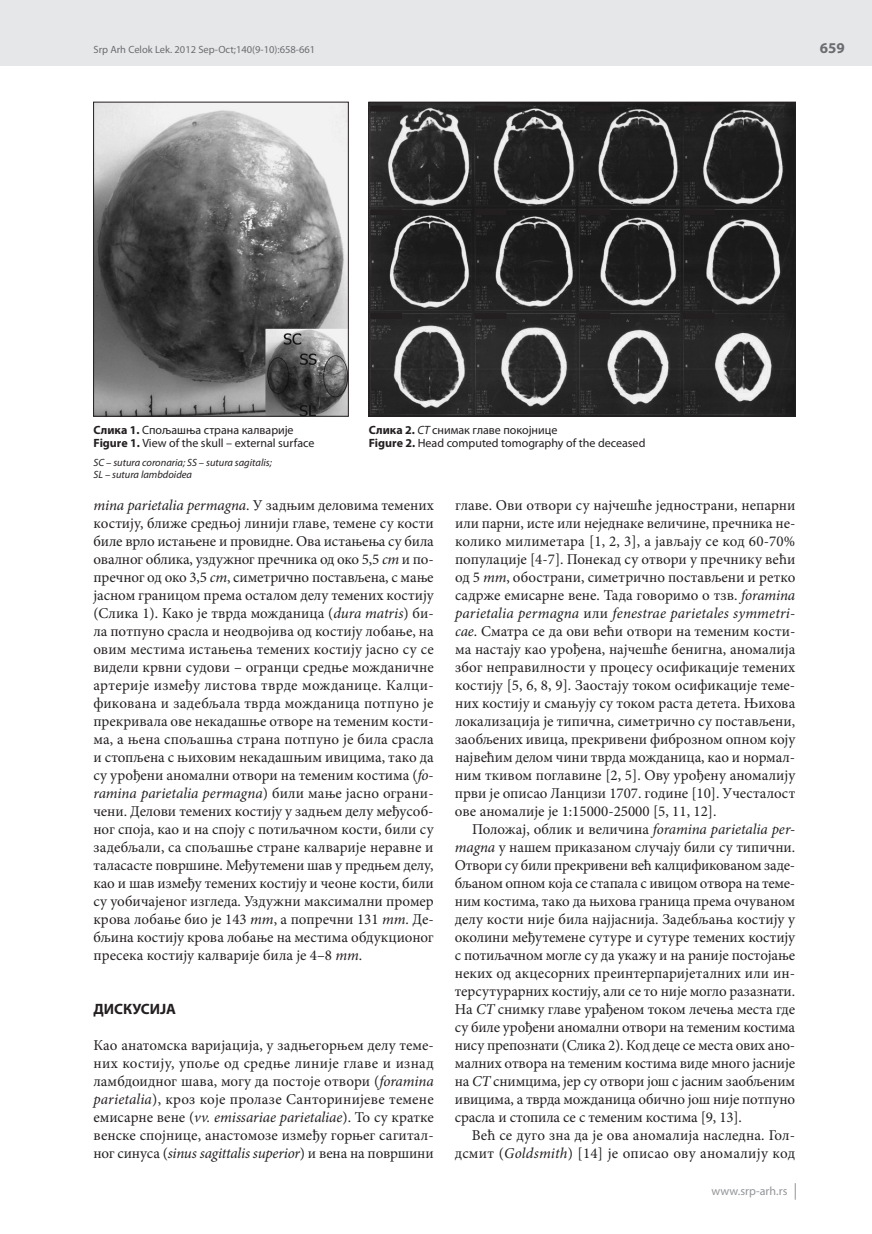
<style>
.page{position:relative;width:872px;height:1234px;background:#fff}
.page>*{position:absolute;margin:0;border:0;box-sizing:border-box;transform-origin:0 0}
.t1{font:15px/18px "Minion Pro";color:#231f20;text-align:justify}
.t2{font:700 15px "Myriad Pro";color:#231f20}
.t3{font:700 15px "Myriad Pro";color:#6c6d70}
.t4{font:12px/13.5px "Myriad Pro";color:#231f20}
.t5{font:12px "Myriad Pro";letter-spacing:.005em;color:#939598}
.t6{font:italic 10.5px/12px "Myriad Pro";color:#231f20}
.t7{font:10.5px "Myriad Pro";color:#6c6d70}
.s1{font-weight:700}
.s2{font-style:italic}
</style>
<div class="page">
<div style="left:0;top:0;width:872px;height:66px;background:#e6e7e9"></div>
<svg style="left:795px;top:1183px;width:1px;height:16px"></svg>
<img style="left:95px;top:104px;width:251px;height:310px">
<div style="left:93px;top:102px;width:255px;height:314px;border:1px solid #231f20"></div>
<img style="left:371px;top:104px;width:422px;height:310px">
<div style="left:369px;top:102px;width:426px;height:314px;border:1px solid #231f20"></div>
<div style="left:371px;top:106px;width:30px;height:5px;background:#231f20"></div>
<hr style="left:371px;top:210px;width:30px;height:4px;background:#231f20">
<div style="left:370px;top:209px;width:31px;height:6px;border:1px solid #231f20"></div>
<div style="left:371px;top:313px;width:30px;height:5px;background:#231f20"></div>
<div style="left:475px;top:106px;width:31px;height:5px;background:#231f20"></div>
<hr style="left:475px;top:210px;width:31px;height:4px;background:#231f20">
<div style="left:475px;top:209px;width:31px;height:6px;border:1px solid #231f20"></div>
<div style="left:475px;top:313px;width:31px;height:5px;background:#231f20"></div>
<div style="left:579px;top:106px;width:31px;height:5px;background:#231f20"></div>
<hr style="left:579px;top:210px;width:31px;height:4px;background:#231f20">
<div style="left:579px;top:209px;width:31px;height:6px;border:1px solid #231f20"></div>
<div style="left:579px;top:313px;width:31px;height:5px;background:#231f20"></div>
<div style="left:683px;top:106px;width:31px;height:5px;background:#231f20"></div>
<hr style="left:683px;top:210px;width:31px;height:4px;background:#231f20">
<div style="left:683px;top:209px;width:31px;height:6px;border:1px solid #231f20"></div>
<div style="left:683px;top:313px;width:31px;height:5px;background:#231f20"></div>
<p class="t7" style="left:94px;top:43px;width:223px">Srp Arh Celok Lek. 2012 Sep-Oct;140(9-10):658-661</p>
<p class="t3" style="left:820px;top:38px;width:26px">659</p>
<p class="t4" style="left:94px;top:423px;width:222px"><span class="s1">Слика 1.</span> Спољашња страна калварије<br><span class="s1">Figure 1.</span> View of the skull – external surface</p>
<p class="t6" style="left:94px;top:456px;width:180px">SC – sutura coronaria; SS – sutura sagitalis;<br>SL – sutura lambdoidea</p>
<p class="t4" style="left:369px;top:423px;width:278px"><span class="s1">Слика 2.</span> <span class="s2">CT</span> снимак главе покојнице<br><span class="s1">Figure 2.</span> Head computed tomography of the deceased</p>
<p class="t1" style="left:93px;top:496px;width:342px"><span class="s2">mi-na pa-ri-e-ta-lia per-mag-na</span>. У зад-њим де-ло-ви-ма те-ме-них ко-сти-ју, бли-же сред-њој ли-ни-ји гла-ве, те-ме-не су ко-сти би-ле вр-ло ис-та-ње-не и про-вид-не. Ова ис-та-ње-ња су би-ла овал-ног об-ли-ка, уз-ду-жног преч-ни-ка од око 5,5 <span class="s2">cm</span> и по&shy;преч-ног од око 3,5 <span class="s2">cm</span>, си-ме-трич-но по-ста-вље-на, с ма-ње ја-сном гра-ни-цом пре-ма оста-лом де-лу те-ме-них ко-сти-ју (Сли-ка 1). Ка-ко је твр-да мо-жда-ни-ца (<span class="s2">du-ra ma-tris</span>) би&shy;ла пот-пу-но сра-сла и нео-дво-ји-ва од ко-сти-ју ло-ба-ње, на овим ме-сти-ма ис-та-ње-ња те-ме-них ко-сти-ју ја-сно су се ви-де-ли крв-ни су-до-ви – огран-ци сред-ње мо-жда-нич-не ар-те-ри-је из-ме-ђу ли-сто-ва твр-де мо-жда-ни-це. Кал-ци&shy;фи-ко-ва-на и за-де-бља-ла твр-да мо-жда-ни-ца пот-пу-но је пре-кри-ва-ла ове не-ка-да-шње отво-ре на те-ме-ним ко-сти&shy;ма, а ње-на спо-ља-шња стра-на пот-пу-но је би-ла сра-сла и сто-пље-на с њи-хо-вим не-ка-да-шњим иви-ци-ма, та-ко да су уро-ђе-ни ано-мал-ни отво-ри на те-ме-ним ко-сти-ма (<span class="s2">fo&shy;ra-mi-na pa-ri-e-ta-lia per-mag-na</span>) би-ли ма-ње ја-сно огра-ни&shy;че-ни. Де-ло-ви те-ме-них ко-сти-ју у зад-њем де-лу ме-ђу-соб&shy;ног спо-ја, као и на спо-ју с по-ти-љач-ном ко-сти, би-ли су за-де-бља-ли, са спо-ља-шње стра-не кал-ва-ри-је не-рав-не и та-ла-са-сте по-вр-ши-не. Ме-ђу-те-ме-ни шав у пред-њем де-лу, као и шав из-ме-ђу те-ме-них ко-сти-ју и че-о-не ко-сти, би-ли су уоби-ча-је-ног из-гле-да. Уз-ду-жни мак-си-мал-ни про-мер кро-ва ло-ба-ње био је 143 <span class="s2">mm</span>, а по-преч-ни 131 <span class="s2">mm</span>. Де&shy;бљи-на ко-сти-ју кро-ва ло-ба-ње на ме-сти-ма об-дук-ци-о-ног пре-се-ка ко-сти-ју кал-ва-ри-је би-ла је 4–8 <span class="s2">mm</span>.</p>
<p class="t2" style="left:93px;top:999px;width:84px">ДИСКУСИЈА</p>
<p class="t1" style="left:93px;top:1036px;width:342px">Као ана-том-ска ва-ри-ја-ци-ја, у зад-ње-гор-њем де-лу те-ме&shy;них ко-сти-ју, упо-ље од сред-ње ли-ни-је гла-ве и из-над ламб-до-ид-ног ша-ва, мо-гу да по-сто-је отво-ри (<span class="s2">fo-ra-mi-na pa-ri-e-ta-lia</span>), кроз ко-је про-ла-зе Сан-то-ри-ни-је-ве те-ме-не еми-сар-не ве-не (<span class="s2">vv. emis-sa-ri-ae pa-ri-e-ta-li-ae</span>). То су крат-ке вен-ске спој-ни-це, ана-сто-мо-зе из-ме-ђу гор-њег са-ги-тал&shy;ног си-ну-са (<span class="s2">si-nus sa-git-ta-lis su-per-i-or</span>) и ве-на на по-вр-ши-ни</p>
<p class="t1" style="left:455px;top:496px;width:342px">гла-ве. Ови отво-ри су нај-че-шће јед-но-стра-ни, не-пар-ни или пар-ни, исте или не-јед-на-ке ве-ли-чи-не, преч-ни-ка не&shy;ко-ли-ко ми-ли-ме-та-ра [1, 2, 3], а ја-вља-ју се код 60-70% по-пу-ла-ци-је [4-7]. По-не-кад су отво-ри у преч-ни-ку ве-ћи од 5 <span class="s2">mm</span>, обо-стра-ни, си-ме-трич-но по-ста-вље-ни и рет-ко са-др-же еми-сар-не ве-не. Та-да го-во-ри-мо о тзв. <span class="s2">fo-ra-mi-na pa-ri-e-ta-lia per-mag-na</span> или <span class="s2">fe-ne-strae pa-ri-e-ta-les symme-tri&shy;cae</span>. Сма-тра се да ови ве-ћи отво-ри на те-ме-ним ко-сти&shy;ма на-ста-ју као уро-ђе-на, нај-че-шће бе-ниг-на, ано-ма-ли-ја због не-пра-вил-но-сти у про-це-су оси-фи-ка-ци-је те-ме-них ко-сти-ју [5, 6, 8, 9]. За-о-ста-ју то-ком оси-фи-ка-ци-је те-ме&shy;них ко-сти-ју и сма-њу-ју су то-ком ра-ста де-те-та. Њи-хо-ва ло-ка-ли-за-ци-ја је ти-пич-на, си-ме-трич-но су по-ста-вље-ни, за-о-бље-них иви-ца, пре-кри-ве-ни фи-бро-зном оп-ном ко-ју нај-ве-ћим де-лом чи-ни твр-да мо-жда-ни-ца, као и нор-мал&shy;ним тки-вом по-гла-ви-не [2, 5]. Ову уро-ђе-ну ано-ма-ли-ју пр-ви је опи-сао Лан-ци-зи 1707. го-ди-не [10]. Уче-ста-лост ове ано-ма-ли-је је 1:15000-25000 [5, 11, 12].</p>
<p class="t1" style="left:455px;top:820px;width:342px;text-indent:17px">По-ло-жај, об-лик и ве-ли-чи-на <span class="s2">fo-ra-mi-na pa-ri-e-ta-lia per&shy;mag-na</span> у на-шем при-ка-за-ном слу-ча-ју би-ли су ти-пич-ни.<br>Отво-ри су би-ли пре-кри-ве-ни већ кал-ци-фи-ко-ва-ном за-де&shy;бља-ном оп-ном ко-ја се ста-па-ла с иви-цом отво-ра на те-ме&shy;ним ко-сти-ма, та-ко да њи-хо-ва гра-ни-ца пре-ма очу-ва-ном де-лу ко-сти ни-је би-ла нај-ја-сни-ја. За-де-бља-ња ко-сти-ју у око-ли-ни ме-ђу-те-ме-не сутуре и су-ту-ре те-ме-них ко-сти-ју с по-ти-љач-ном мо-гле су да ука-жу и на ра-ни-је по-сто-ја-ње не-ких од ак-це-сор-них пре-ин-тер-па-ри-је-тал-них или ин&shy;тер-су-ту-рар-них ко-сти-ју, али се то ни-је мо-гло ра-за-зна-ти.<br>На <span class="s2">CT</span> сним-ку гла-ве ура-ђе-ном то-ком ле-че-ња ме-ста где су би-ле уро-ђе-ни ано-мал-ни отво-ри на те-ме-ним ко-сти-ма ни-су пре-по-зна-ти (Сли-ка 2). Код де-це се ме-ста ових ано&shy;мал-них отво-ра на те-ме-ним ко-сти-ма ви-де мно-го ја-сни-је на <span class="s2">CT</span> сним-ци-ма, јер су отво-ри још с ја-сним за-о-бље-ним иви-ци-ма, а твр-да мо-жда-ни-ца обич-но још ни-је пот-пу-но сра-сла и сто-пи-ла се с те-ме-ним ко-сти-ма [9, 13].</p>
<p class="t1" style="left:455px;top:1126px;width:342px;text-align:right">Већ се ду-го зна да је ова ано-ма-ли-ја на-след-на. Гол&shy;дсмит (<span class="s2">Gol-dsmith</span>) [14] је опи-сао ову ано-ма-ли-ју код</p>
<p class="t5" style="left:711px;top:1183px;width:77px">www.srp-arh.rs</p>
</div>
